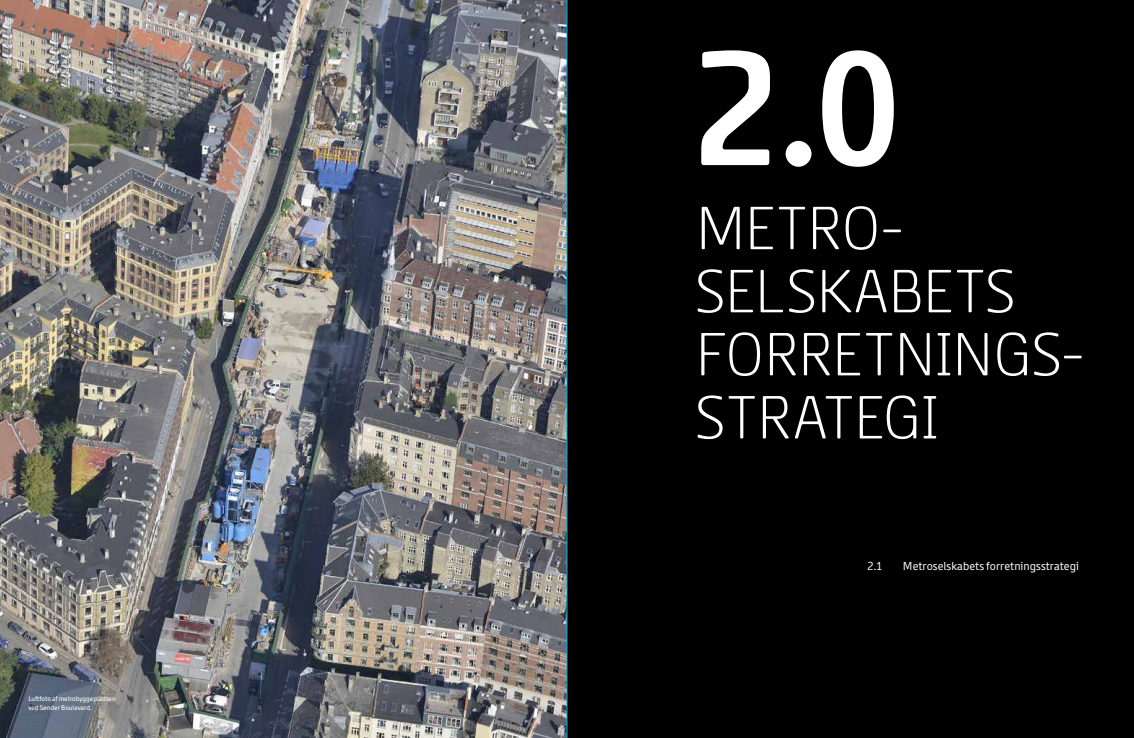
<style>
.page{position:relative;width:1134px;height:738px;background:#fff}
.page>*{position:absolute;margin:0;border:0;box-sizing:border-box;transform-origin:0 0}
.t1{font:600 168px "Metro";color:#fff}
.t2{font:300 63px/63px "Metro";letter-spacing:-.01em;color:#fff}
.t3{font:12px "Metro";letter-spacing:.005em;color:#fff}
.t4{font:500 7px/9px "Metro";color:#fff}
</style>
<div class="page">
<div style="left:567px;top:0;width:567px;height:737px;background:#000001"></div>
<img style="left:0;top:0;width:566px;height:737px">
<hr style="left:566px;top:0;width:1px;height:737px;background:#00aeef">
<p class="t4" style="left:28px;top:693px;width:89px">Luftfoto af metrobyggepladsen ved Sønder Boulevard.</p>
<h1 class="t1" style="left:695px;top:8px;width:207px">2.0</h1>
<h2 class="t2" style="left:695px;top:197px;width:389px">METRO-<br>SELSKABETS<br>FORRETNINGS-<br>STRATEGI</h2>
<h3 class="t3" style="left:867px;top:558px;width:16px">2.1</h3>
<h3 class="t3" style="left:903px;top:558px;width:178px">Metroselskabets forretningsstrategi</h3>
</div>
